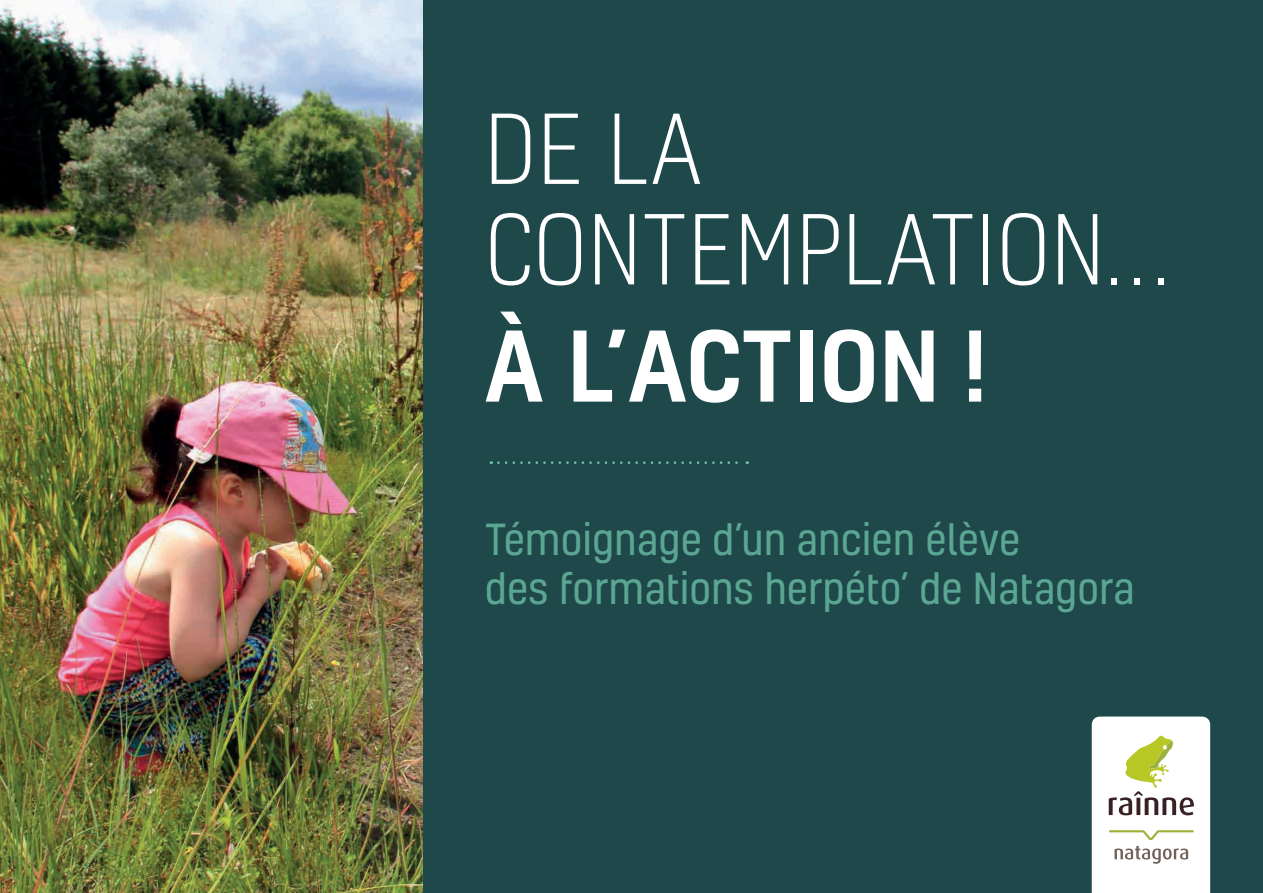
<style>
.page{position:relative;width:1263px;height:893px;background:#1e484a}
.page>*{position:absolute;margin:0;border:0;box-sizing:border-box;transform-origin:0 0}
.t1{font:500 93.3px "Kelson";color:#fff}
.t2{font:300 92.25px/100.5px "Kelson";color:#fff}
.t3{font:41.1px/49.3px "Kelson";color:#5ba692}
</style>
<div class="page">
<img style="left:0;top:0;width:422px;height:893px">
<svg style="left:1092px;top:717px;width:118px;height:176px;background:#efefe5"></svg>
<svg style="left:498px;top:461px;width:250px;height:3px"></svg>
<h2 class="t2" style="left:484px;top:98px;width:687px">DE LA<br>CONTEMPLATION...</h2>
<h1 class="t1" style="left:484px;top:302px;width:504px">À L’ACTION !</h1>
<p class="t3" style="left:485px;top:514px;width:651px">Témoignage d’un ancien élève<br>des formations herpéto’ de Natagora</p>
</div>
